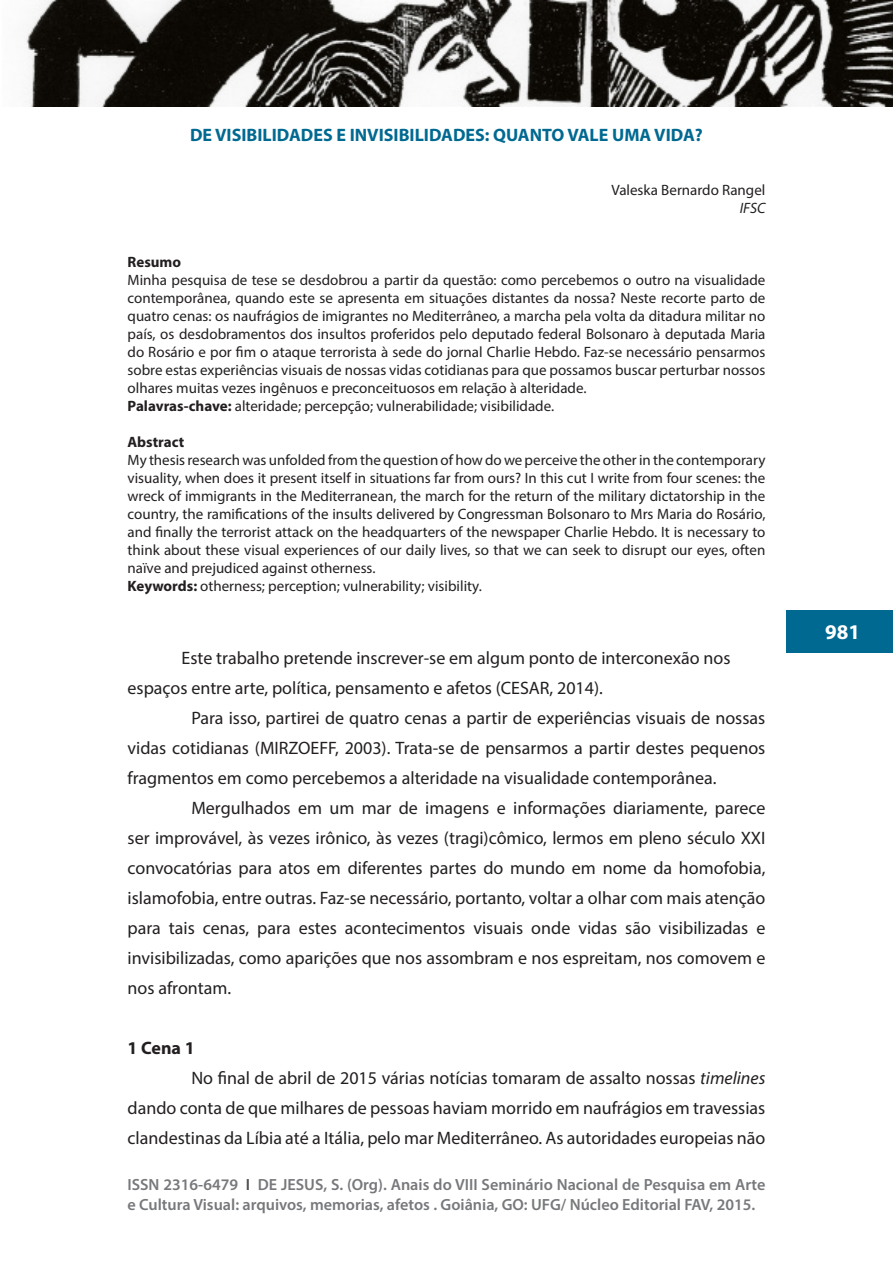
<style>
.page{position:relative;width:893px;height:1263px;background:#fff}
.page>*{position:absolute;margin:0;border:0;box-sizing:border-box;transform-origin:0 0}
.subtitulos{font:700 21px "Myriad Pro";color:#fff}
.Texto_básico{font:18px/30px "Myriad Pro";color:#231f20;text-align:justify}
.Título{font:700 18px "Myriad Pro";color:#006991}
.subtitulos-2{font:700 18px "Myriad Pro";color:#231f20}
.t1{font:600 16.2px/19.5px "Myriad Pro";color:#76787b}
.resumos{font:15px/18px "Myriad Pro";color:#231f20;text-align:justify}
.resumos-2{font:700 15px "Myriad Pro";color:#231f20}
.resumos-3{font:italic 15px "Myriad Pro";color:#231f20}
.s1{font-weight:700}
.s2{font-style:italic}
.s3{color:#4b4c4d}
</style>
<div class="page">
<div style="left:787px;top:610px;width:106px;height:43px;background:#006991"></div>
<img style="left:25px;top:0;width:868px;height:106px">
<p class="Título" style="left:190px;top:123px;width:514px">DE VISIBILIDADES E INVISIBILIDADES: QUANTO VALE UMA VIDA?</p>
<p class="resumos" style="left:611px;top:181px;width:155px">Valeska Bernardo Rangel</p>
<p class="resumos-3" style="left:740px;top:199px;width:27px">IFSC</p>
<p class="resumos-2" style="left:128px;top:252px;width:55px">Resumo</p>
<p class="resumos" style="left:128px;top:271px;width:639px">Minha pesquisa de tese se desdobrou a partir da questão: como percebemos o outro na visualidade contemporânea, quando este se apresenta em situações distantes da nossa? Neste recorte parto de quatro cenas: os naufrágios de imigrantes no Mediterrâneo, a marcha pela volta da ditadura militar no país, os desdobramentos dos insultos proferidos pelo deputado federal Bolsonaro à deputada Maria do Rosário e por fim o ataque terrorista à sede do jornal Charlie Hebdo. Faz-se necessário pensarmos sobre estas experiências visuais de nossas vidas cotidianas para que possamos buscar perturbar nossos olhares muitas vezes ingênuos e preconceituosos em relação à alteridade.</p>
<p class="resumos" style="left:128px;top:397px;width:428px"><span class="s1">Palavras-chave:</span> alteridade; percepção; vulnerabilidade; visibilidade.</p>
<p class="resumos-2" style="left:128px;top:432px;width:58px">Abstract</p>
<p class="resumos" style="left:128px;top:451px;width:639px">My thesis research was unfolded from the question of how do we perceive the other in the contemporary visuality, when does it present itself in situations far from ours? In this cut I write from four scenes: the wreck of immigrants in the Mediterranean, the march for the return of the military dictatorship in the country, the ramifications of the insults delivered by Congressman Bolsonaro to Mrs Maria do Rosário, and finally the terrorist attack on the headquarters of the newspaper Charlie Hebdo. It is necessary to think about these visual experiences of our daily lives, so that we can seek to disrupt our eyes, often naïve and prejudiced against otherness.</p>
<p class="resumos" style="left:128px;top:577px;width:356px"><span class="s1">Keywords:</span> otherness; perception; vulnerability; visibility.</p>
<p class="Texto_básico" style="left:128px;top:643px;width:605px;text-indent:54px">Este trabalho pretende inscrever-se em algum ponto de interconexão nos espaços entre arte, política, pensamento e afetos (CESAR, 2014).</p>
<p class="Texto_básico" style="left:128px;top:703px;width:639px;text-indent:64px">Para isso, partirei de quatro cenas a partir de experiências visuais de nossas vidas cotidianas (MIRZOEFF, 2003). Trata-se de pensarmos a partir destes pequenos fragmentos em como percebemos a alteridade na visualidade contemporânea.</p>
<p class="Texto_básico" style="left:128px;top:793px;width:639px;text-indent:64px">Mergulhados em um mar de imagens e informações diariamente, parece ser improvável, às vezes irônico, às vezes (tragi)cômico, lermos em pleno século XXI convocatórias para atos em diferentes partes do mundo em nome da homofobia, islamofobia, entre outras. Faz-se necessário, portanto, voltar a olhar com mais atenção para tais cenas, para estes acontecimentos visuais onde vidas são visibilizadas e invisibilizadas, como aparições que nos assombram e nos espreitam, nos comovem e nos afrontam.</p>
<p class="subtitulos-2" style="left:128px;top:1036px;width:69px">1 Cena 1</p>
<p class="Texto_básico" style="left:128px;top:1063px;width:639px;text-indent:64px">No final de abril de 2015 várias notícias tomaram de assalto nossas <span class="s2">timelines </span>dando conta de que milhares de pessoas haviam morrido em naufrágios em travessias clandestinas da Líbia até a Itália, pelo mar Mediterrâneo. As autoridades europeias não</p>
<p class="t1" style="left:128px;top:1174px;width:639px">ISSN 2316-6479 <span class="s3">I</span> DE JESUS, S. (Org). Anais do VIII Seminário Nacional de Pesquisa em Arte e Cultura Visual: arquivos, memorias, afetos . Goiânia, GO: UFG/ Núcleo Editorial FAV, 2015.</p>
<p class="subtitulos" style="left:825px;top:619px;width:36px">981</p>
</div>
